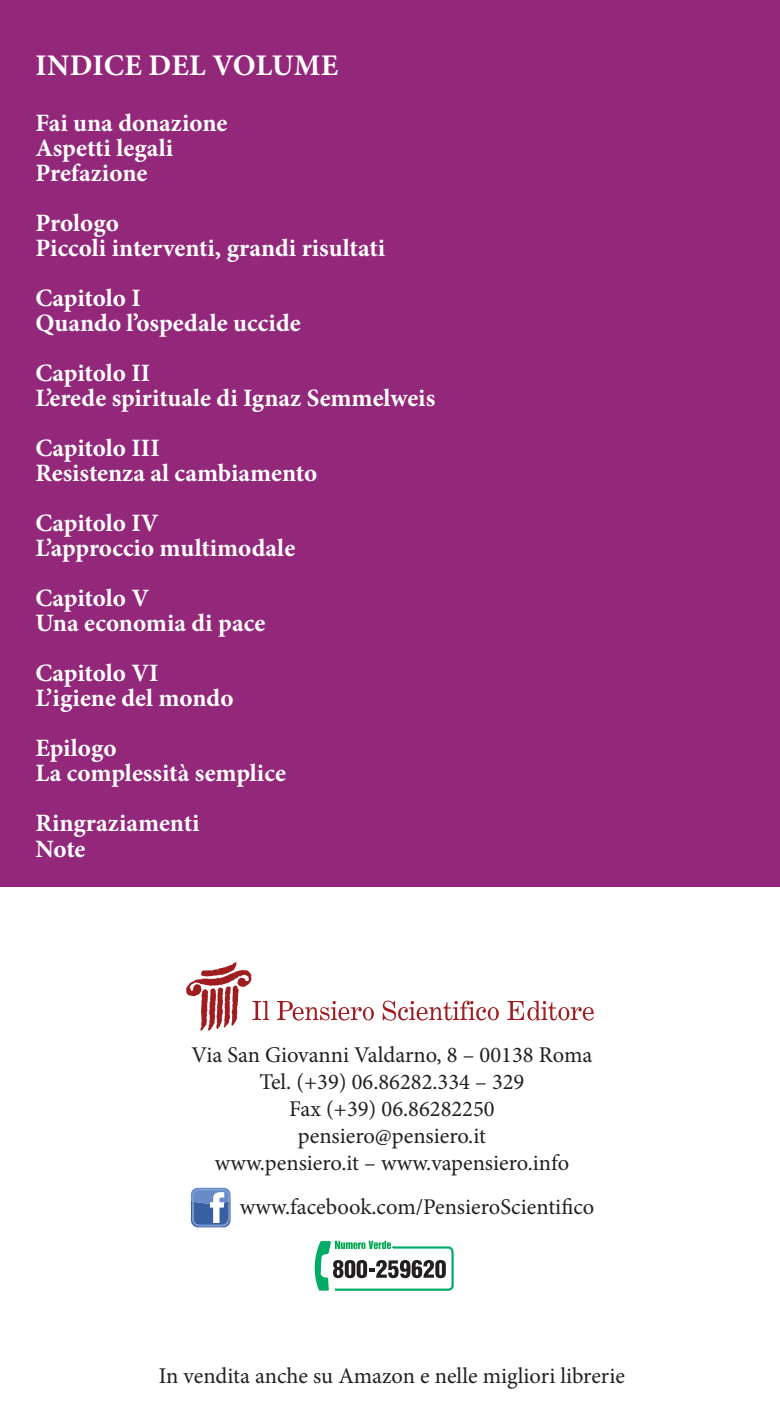
<style>
.page{position:relative;width:780px;height:1418px;background:#fff}
.page>*{position:absolute;margin:0;border:0;box-sizing:border-box;transform-origin:0 0}
.t1{font:700 30px "Minion Pro";color:#fff}
.t2{font:700 25px "Minion Pro";color:#fff}
.t3{font:22.5px "Minion Pro";color:#231f20}
</style>
<div class="page">
<div style="left:0;top:0;width:780px;height:887px;background:#93287b"></div>
<svg style="left:314px;top:1240px;width:140px;height:51px"></svg>
<svg style="left:191px;top:1187px;width:39px;height:40px;background:#7793c5"></svg>
<svg style="left:186px;top:962px;width:83px;height:69px"></svg>
<svg style="left:277px;top:1001px;width:97px;height:19px"></svg>
<svg style="left:382px;top:1000px;width:117px;height:20px"></svg>
<svg style="left:507px;top:1000px;width:87px;height:20px"></svg>
<p class="t1" style="left:36px;top:44px;width:304px">INDICE DEL VOLUME</p>
<p class="t2" style="left:35px;top:106px;width:193px">Fai una donazione</p>
<p class="t2" style="left:35px;top:131px;width:139px">Aspetti legali</p>
<p class="t2" style="left:35px;top:156px;width:113px">Prefazione</p>
<p class="t2" style="left:35px;top:206px;width:85px">Prologo</p>
<p class="t2" style="left:35px;top:231px;width:351px">Piccoli interventi, grandi risultati</p>
<p class="t2" style="left:35px;top:281px;width:107px">Capitolo I</p>
<p class="t2" style="left:35px;top:306px;width:267px">Quando l’ospedale uccide</p>
<p class="t2" style="left:35px;top:356px;width:116px">Capitolo II</p>
<p class="t2" style="left:35px;top:381px;width:401px">L’erede spirituale di Ignaz Semmelweis</p>
<p class="t2" style="left:35px;top:431px;width:126px">Capitolo III</p>
<p class="t2" style="left:35px;top:456px;width:283px">Resistenza al cambiamento</p>
<p class="t2" style="left:35px;top:506px;width:125px">Capitolo IV</p>
<p class="t2" style="left:35px;top:531px;width:261px">L’approccio multimodale</p>
<p class="t2" style="left:35px;top:581px;width:115px">Capitolo V</p>
<p class="t2" style="left:35px;top:606px;width:231px">Una economia di pace</p>
<p class="t2" style="left:35px;top:656px;width:125px">Capitolo VI</p>
<p class="t2" style="left:35px;top:681px;width:199px">L’igiene del mondo</p>
<p class="t2" style="left:35px;top:731px;width:83px">Epilogo</p>
<p class="t2" style="left:35px;top:756px;width:252px">La complessità semplice</p>
<p class="t2" style="left:35px;top:806px;width:166px">Ringraziamenti</p>
<p class="t2" style="left:35px;top:831px;width:51px">Note</p>
<p class="t3" style="left:191px;top:1040px;width:402px">Via San Giovanni Valdarno, 8 – 00138 Roma</p>
<p class="t3" style="left:259px;top:1067px;width:266px">Tel. (+39) 06.86282.334 – 329</p>
<p class="t3" style="left:289px;top:1094px;width:207px">Fax (+39) 06.86282250</p>
<p class="t3" style="left:298px;top:1121px;width:190px">pensiero@pensiero.it</p>
<p class="t3" style="left:215px;top:1148px;width:356px">www.pensiero.it – www.vapensiero.info</p>
<p class="t3" style="left:240px;top:1192px;width:356px">www.facebook.com/PensieroScientifico</p>
<p class="t3" style="left:159px;top:1360px;width:467px">In vendita anche su Amazon e nelle migliori librerie</p>
</div>
